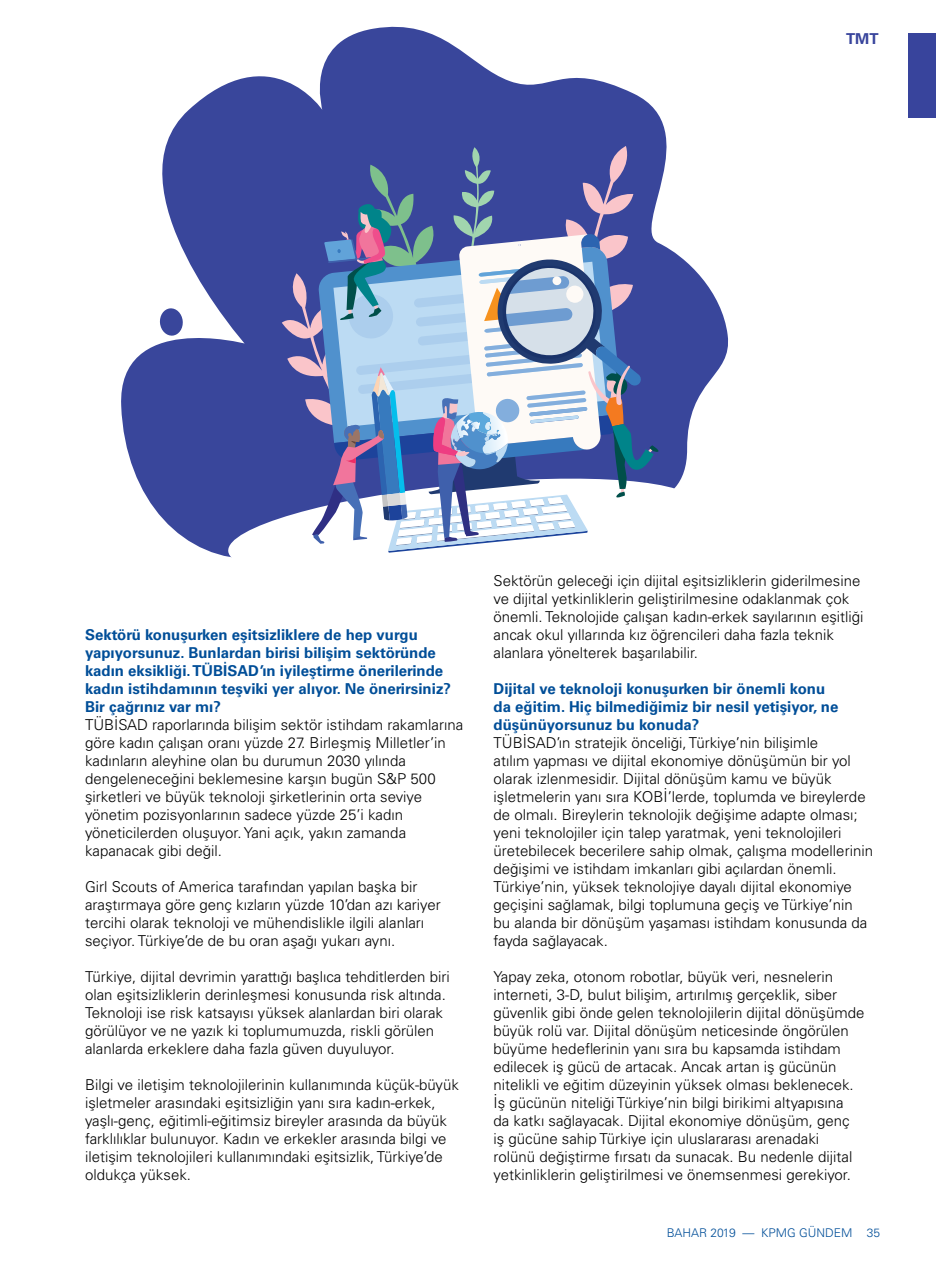
<style>
.page{position:relative;width:936px;height:1276px;background:#fff}
.page>*{position:absolute;margin:0;border:0;box-sizing:border-box;transform-origin:0 0}
.t1{font:300 15px/18px "Univers LT Std";color:#000}
.t2{font:700 15px/18px "Univers LT Std";color:#004e98}
.t3{font:700 15px "Univers LT Std";color:#38449c}
.t4{font:300 12px "Univers LT Std";color:#004e98}
</style>
<div class="page">
<svg style="left:121px;top:26px;width:607px;height:531px;fill:#39469b"></svg>
<svg style="left:159px;top:308px;width:24px;height:28px"></svg>
<svg style="left:226px;top:472px;width:473px;height:86px"></svg>
<svg style="left:282px;top:146px;width:377px;height:407px"></svg>
<div style="left:907px;top:33px;width:28px;height:85px;background:#38449c"></div>
<p class="t3" style="left:846px;top:30px;width:34px">TMT</p>
<p class="t2" style="left:85px;top:625px;width:367px">Sektörü konuşurken eşitsizliklere de hep vurgu yapıyorsunuz. Bunlardan birisi bilişim sektöründe kadın eksikliği. TÜBİSAD’ın iyileştirme önerilerinde kadın istihdamının teşviki yer alıyor. Ne önerirsiniz?<br>Bir çağrınız var mı?</p>
<p class="t1" style="left:85px;top:715px;width:379px">TÜBİSAD raporlarında bilişim sektör istihdam rakamlarına göre kadın çalışan oranı yüzde 27. Birleşmiş Milletler’in kadınların aleyhine olan bu durumun 2030 yılında dengeleneceğini beklemesine karşın bugün S&amp;P 500 şirketleri ve büyük teknoloji şirketlerinin orta seviye yönetim pozisyonlarının sadece yüzde 25’i kadın yöneticilerden oluşuyor. Yani açık, yakın zamanda kapanacak gibi değil.</p>
<p class="t1" style="left:85px;top:877px;width:357px">Girl Scouts of America tarafından yapılan başka bir araştırmaya göre genç kızların yüzde 10’dan azı kariyer tercihi olarak teknoloji ve mühendislikle ilgili alanları seçiyor. Türkiye’de de bu oran aşağı yukarı aynı.</p>
<p class="t1" style="left:85px;top:967px;width:366px">Türkiye, dijital devrimin yarattığı başlıca tehditlerden biri olan eşitsizliklerin derinleşmesi konusunda risk altında.<br>Teknoloji ise risk katsayısı yüksek alanlardan biri olarak görülüyor ve ne yazık ki toplumumuzda, riskli görülen alanlarda erkeklere daha fazla güven duyuluyor.</p>
<p class="t1" style="left:85px;top:1075px;width:375px">Bilgi ve iletişim teknolojilerinin kullanımında küçük-büyük işletmeler arasındaki eşitsizliğin yanı sıra kadın-erkek, yaşlı-genç, eğitimli-eğitimsiz bireyler arasında da büyük farklılıklar bulunuyor. Kadın ve erkekler arasında bilgi ve iletişim teknolojileri kullanımındaki eşitsizlik, Türkiye’de oldukça yüksek.</p>
<p class="t1" style="left:493px;top:571px;width:371px">Sektörün geleceği için dijital eşitsizliklerin giderilmesine ve dijital yetkinliklerin geliştirilmesine odaklanmak çok önemli. Teknolojide çalışan kadın-erkek sayılarının eşitliği ancak okul yıllarında kız öğrencileri daha fazla teknik alanlara yönelterek başarılabilir.</p>
<p class="t2" style="left:493px;top:679px;width:346px">Dijital ve teknoloji konuşurken bir önemli konu da eğitim. Hiç bilmediğimiz bir nesil yetişiyor, ne düşünüyorsunuz bu konuda?</p>
<p class="t1" style="left:493px;top:733px;width:381px">TÜBİSAD’ın stratejik önceliği, Türkiye’nin bilişimle<br>atılım yapması ve dijital ekonomiye dönüşümün bir yol olarak izlenmesidir. Dijital dönüşüm kamu ve büyük işletmelerin yanı sıra KOBİ’lerde, toplumda ve bireylerde de olmalı. Bireylerin teknolojik değişime adapte olması; yeni teknolojiler için talep yaratmak, yeni teknolojileri üretebilecek becerilere sahip olmak, çalışma modellerinin değişimi ve istihdam imkanları gibi açılardan önemli.<br>Türkiye’nin, yüksek teknolojiye dayalı dijital ekonomiye geçişini sağlamak, bilgi toplumuna geçiş ve Türkiye’nin bu alanda bir dönüşüm yaşaması istihdam konusunda da fayda sağlayacak.</p>
<p class="t1" style="left:493px;top:967px;width:372px">Yapay zeka, otonom robotlar, büyük veri, nesnelerin interneti, 3-D, bulut bilişim, artırılmış gerçeklik, siber güvenlik gibi önde gelen teknolojilerin dijital dönüşümde büyük rolü var. Dijital dönüşüm neticesinde öngörülen büyüme hedeflerinin yanı sıra bu kapsamda istihdam edilecek iş gücü de artacak. Ancak artan iş gücünün nitelikli ve eğitim düzeyinin yüksek olması beklenecek.<br>İş gücünün niteliği Türkiye’nin bilgi birikimi altyapısına<br>da katkı sağlayacak. Dijital ekonomiye dönüşüm, genç<br>iş gücüne sahip Türkiye için uluslararası arenadaki rolünü değiştirme fırsatı da sunacak. Bu nedenle dijital yetkinliklerin geliştirilmesi ve önemsenmesi gerekiyor.</p>
<p class="t4" style="left:666px;top:1225px;width:215px">BAHAR 2019 — KPMG GÜNDEM 35</p>
</div>
